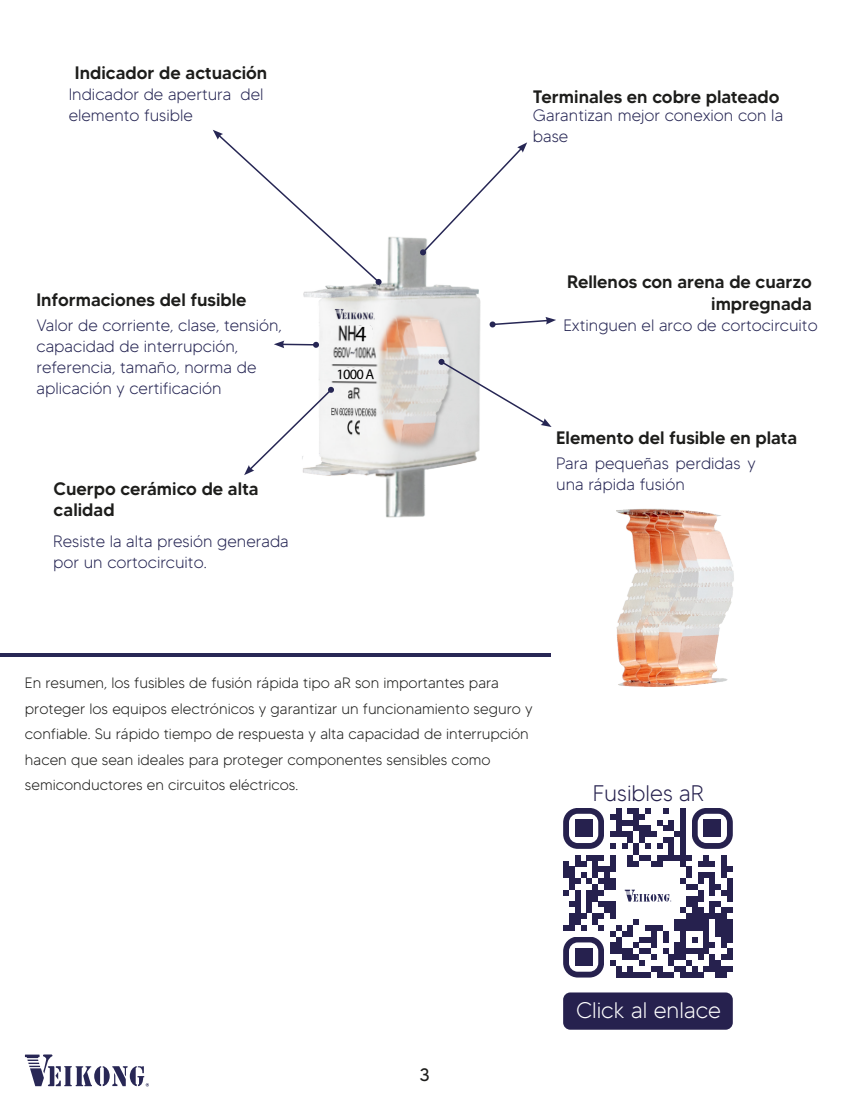
<style>
.page{position:relative;width:851px;height:1106px;background:#fff}
.page>*{position:absolute;margin:0;border:0;box-sizing:border-box;transform-origin:0 0}
.t1{font:300 22.5px "MADETOMMY";color:#fff}
.t2{font:300 22.5px "MADETOMMY";color:#26214e}
.t3{font:500 18px/21.6px "MADETOMMY";color:#1d1d1b;text-align:right}
.t4{font:18px "MADETOMMY";color:#1d1d1b}
.t5{font:300 16.5px/21px "MADETOMMY";color:#262654}
.t6{font:300 15px/25.5px "MADETOMMY";color:#1d1d1b}
.t7{font:14.4px "Myriad Pro";color:#000}
</style>
<div class="page">
<svg style="left:25px;top:1054px;width:124px;height:32px"></svg>
<img style="left:293px;top:236px;width:188px;height:282px">
<svg style="left:213px;top:130px;width:168px;height:155px"></svg>
<svg style="left:419px;top:142px;width:108px;height:114px"></svg>
<svg style="left:496px;top:317px;width:60px;height:8px"></svg>
<svg style="left:489px;top:321px;width:7px;height:7px"></svg>
<svg style="left:438px;top:359px;width:113px;height:68px"></svg>
<svg style="left:244px;top:386px;width:90px;height:89px"></svg>
<hr style="left:282px;top:343px;width:34px;height:2px;background:#262654">
<svg style="left:274px;top:340px;width:10px;height:8px"></svg>
<svg style="left:312px;top:341px;width:7px;height:7px"></svg>
<hr style="left:0;top:653px;width:550px;height:3px;background:#282755">
<img style="left:617px;top:508px;width:117px;height:179px">
<svg style="left:563px;top:808px;width:169px;height:169px"></svg>
<div style="left:574px;top:948px;width:18px;height:17px;background:#26214e"></div>
<div style="left:563px;top:992px;width:169px;height:37px;background:#26214e;border-radius:7px"></div>
<svg style="left:343px;top:367px;width:23px;height:13px"></svg>
<svg style="left:355px;top:324px;width:18px;height:19px"></svg>
<p class="t3" style="left:75px;top:61px;width:194px">Indicador de actuación</p>
<p class="t5" style="left:69px;top:83px;width:196px">Indicador de apertura del elemento fusible</p>
<p class="t3" style="left:533px;top:85px;width:248px">Terminales en cobre plateado</p>
<p class="t5" style="left:533px;top:105px;width:252px">Garantizan mejor conexion con la base</p>
<p class="t3" style="left:36px;top:288px;width:212px">Informaciones del fusible</p>
<p class="t5" style="left:36px;top:314px;width:247px">Valor de corriente, clase, tensión, capacidad de interrupción, referencia, tamaño, norma de aplicación y certificación</p>
<p class="t7" style="left:336px;top:365px;width:39px;rotate:1deg">1000 A</p>
<p class="t3" style="left:567px;top:271px;width:246px">Rellenos con arena de cuarzo impregnada</p>
<p class="t5" style="left:563px;top:315px;width:256px">Extinguen el arco de cortocircuito</p>
<p class="t3" style="left:556px;top:426px;width:242px">Elemento del fusible en plata</p>
<p class="t5" style="left:556px;top:452px;width:201px">Para pequeñas perdidas y</p>
<p class="t3" style="left:54px;top:477px;width:206px">Cuerpo cerámico de alta</p>
<p class="t5" style="left:556px;top:473px;width:130px">una rápida fusión</p>
<p class="t3" style="left:54px;top:499px;width:62px">calidad</p>
<p class="t5" style="left:53px;top:530px;width:237px">Resiste la alta presión generada por un cortocircuito.</p>
<p class="t6" style="left:25px;top:670px;width:509px">En resumen, los fusibles de fusión rápida tipo aR son importantes para proteger los equipos electrónicos y garantizar un funcionamiento seguro y confiable. Su rápido tiempo de respuesta y alta capacidad de interrupción hacen que sean ideales para proteger componentes sensibles como semiconductores en circuitos eléctricos.</p>
<h1 class="t2" style="left:592px;top:779px;width:113px">Fusibles aR</h1>
<p class="t4" style="left:419px;top:1063px;width:12px">3</p>
<h1 class="t1" style="left:576px;top:996px;width:146px">Click al enlace</h1>
</div>
